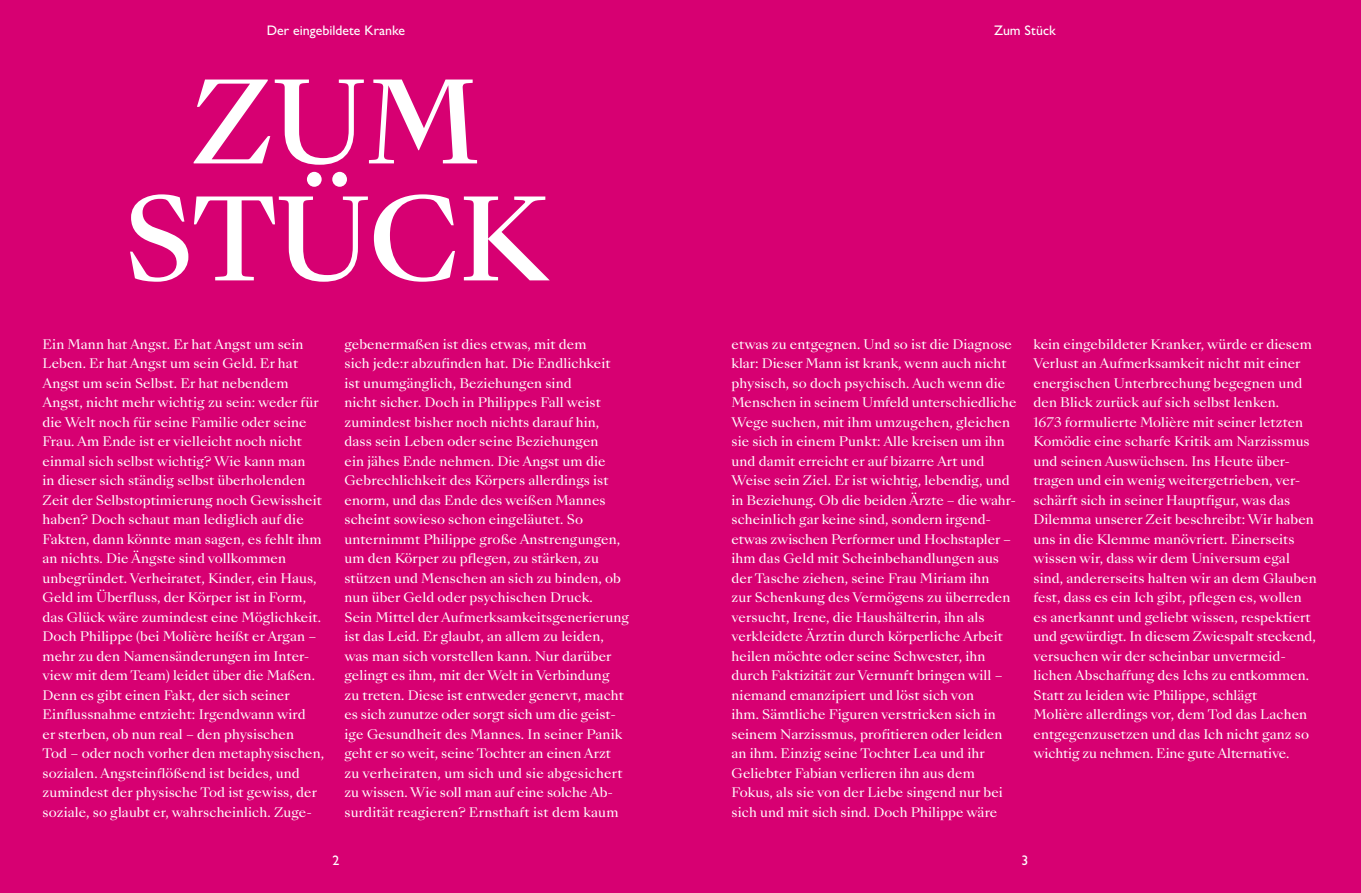
<style>
.page{position:relative;width:1361px;height:893px;background:#d70072}
.page>*{position:absolute;margin:0;border:0;box-sizing:border-box;transform-origin:0 0}
.t1{font:500 110.7px/117px "Sang Bleu Kingdom";letter-spacing:-.015em;color:#fff;text-align:center}
.t2{font:500 13.8px "Gill Sans Nova";color:#fff}
.t3{font:12.75px/19.5px "Sang Bleu Kingdom";letter-spacing:.005em;color:#fff}
</style>
<div class="page">
<p class="t2" style="left:267px;top:22px;width:140px">Der eingebildete Kranke</p>
<h1 class="t1" style="left:124px;top:68px;width:426px">ZUM<br>STÜCK</h1>
<p class="t3" style="left:43px;top:335px;width:283px">Ein Mann hat Angst. Er hat Angst um sein Leben. Er hat Angst um sein Geld. Er hat Angst um sein Selbst. Er hat nebendem Angst, nicht mehr wichtig zu sein: weder für die Welt noch für seine Familie oder seine Frau. Am Ende ist er vielleicht noch nicht einmal sich selbst wichtig? Wie kann man<br>in dieser sich ständig selbst überholenden Zeit der Selbstoptimierung noch Gewissheit haben? Doch schaut man lediglich auf die Fakten, dann könnte man sagen, es fehlt ihm an nichts. Die Ängste sind vollkommen unbegründet. Verheiratet, Kinder, ein Haus, Geld im Überfluss, der Körper ist in Form, das Glück wäre zumindest eine Möglichkeit.<br>Doch Philippe (bei Molière heißt er Argan – mehr zu den Namensänderungen im Inter&shy;view mit dem Team) leidet über die Maßen.<br>Denn es gibt einen Fakt, der sich seiner Einflussnahme entzieht: Irgendwann wird<br>er sterben, ob nun real – den physischen<br>Tod – oder noch vorher den metaphysischen, sozialen. Angsteinflößend ist beides, und zumindest der physische Tod ist gewiss, der soziale, so glaubt er, wahrscheinlich. Zuge-</p>
<p class="t3" style="left:344px;top:335px;width:286px">gebenermaßen ist dies etwas, mit dem<br>sich jede:r abzufinden hat. Die Endlichkeit ist unumgänglich, Beziehungen sind<br>nicht sicher. Doch in Philippes Fall weist zumindest bisher noch nichts darauf hin, dass sein Leben oder seine Beziehungen<br>ein jähes Ende nehmen. Die Angst um die Gebrechlichkeit des Körpers allerdings ist enorm, und das Ende des weißen Mannes scheint sowieso schon eingeläutet. So unternimmt Philippe große Anstrengungen, um den Körper zu pflegen, zu stärken, zu stützen und Menschen an sich zu binden, ob nun über Geld oder psychischen Druck.<br>Sein Mittel der Aufmerksamkeitsgenerierung ist das Leid. Er glaubt, an allem zu leiden, was man sich vorstellen kann. Nur darüber gelingt es ihm, mit der Welt in Verbindung<br>zu treten. Diese ist entweder genervt, macht es sich zunutze oder sorgt sich um die geist&shy;ige Gesundheit des Mannes. In seiner Panik geht er so weit, seine Tochter an einen Arzt zu verheiraten, um sich und sie abgesichert zu wissen. Wie soll man auf eine solche Ab&shy;surdität reagieren? Ernsthaft ist dem kaum</p>
<p class="t2" style="left:332px;top:852px;width:8px">2</p>
<p class="t2" style="left:994px;top:22px;width:63px">Zum Stück</p>
<p class="t3" style="left:731px;top:335px;width:286px">etwas zu entgegnen. Und so ist die Diagnose klar: Dieser Mann ist krank, wenn auch nicht physisch, so doch psychisch. Auch wenn die Menschen in seinem Umfeld unterschiedliche Wege suchen, mit ihm umzugehen, gleichen sie sich in einem Punkt: Alle kreisen um ihn und damit erreicht er auf bizarre Art und Weise sein Ziel. Er ist wichtig, lebendig, und in Beziehung. Ob die beiden Ärzte – die wahr&shy;scheinlich gar keine sind, sondern irgend&shy;etwas zwischen Performer und Hochstapler – ihm das Geld mit Scheinbehandlungen aus der Tasche ziehen, seine Frau Miriam ihn<br>zur Schenkung des Vermögens zu überreden versucht, Irene, die Haushälterin, ihn als verkleidete Ärztin durch körperliche Arbeit heilen möchte oder seine Schwester, ihn durch Faktizität zur Vernunft bringen will – niemand emanzipiert und löst sich von<br>ihm. Sämtliche Figuren verstricken sich in seinem Narzissmus, profitieren oder leiden an ihm. Einzig seine Tochter Lea und ihr Geliebter Fabian verlieren ihn aus dem Fokus, als sie von der Liebe singend nur bei sich und mit sich sind. Doch Philippe wäre</p>
<p class="t3" style="left:1033px;top:335px;width:285px">kein eingebildeter Kranker, würde er diesem Verlust an Aufmerksamkeit nicht mit einer energischen Unterbrechung begegnen und den Blick zurück auf sich selbst lenken.<br>1673 formulierte Molière mit seiner letzten Komödie eine scharfe Kritik am Narzissmus und seinen Auswüchsen. Ins Heute über&shy;tragen und ein wenig weitergetrieben, ver&shy;schärft sich in seiner Hauptfigur, was das Dilemma unserer Zeit beschreibt: Wir haben uns in die Klemme manövriert. Einerseits wissen wir, dass wir dem Universum egal sind, andererseits halten wir an dem Glauben fest, dass es ein Ich gibt, pflegen es, wollen es anerkannt und geliebt wissen, respektiert und gewürdigt. In diesem Zwiespalt steckend, versuchen wir der scheinbar unvermeid&shy;lichen Abschaffung des Ichs zu entkommen.<br>Statt zu leiden wie Philippe, schlägt<br>Molière allerdings vor, dem Tod das Lachen entgegenzusetzen und das Ich nicht ganz so wichtig zu nehmen. Eine gute Alternative.</p>
<p class="t2" style="left:1021px;top:852px;width:8px">3</p>
</div>
